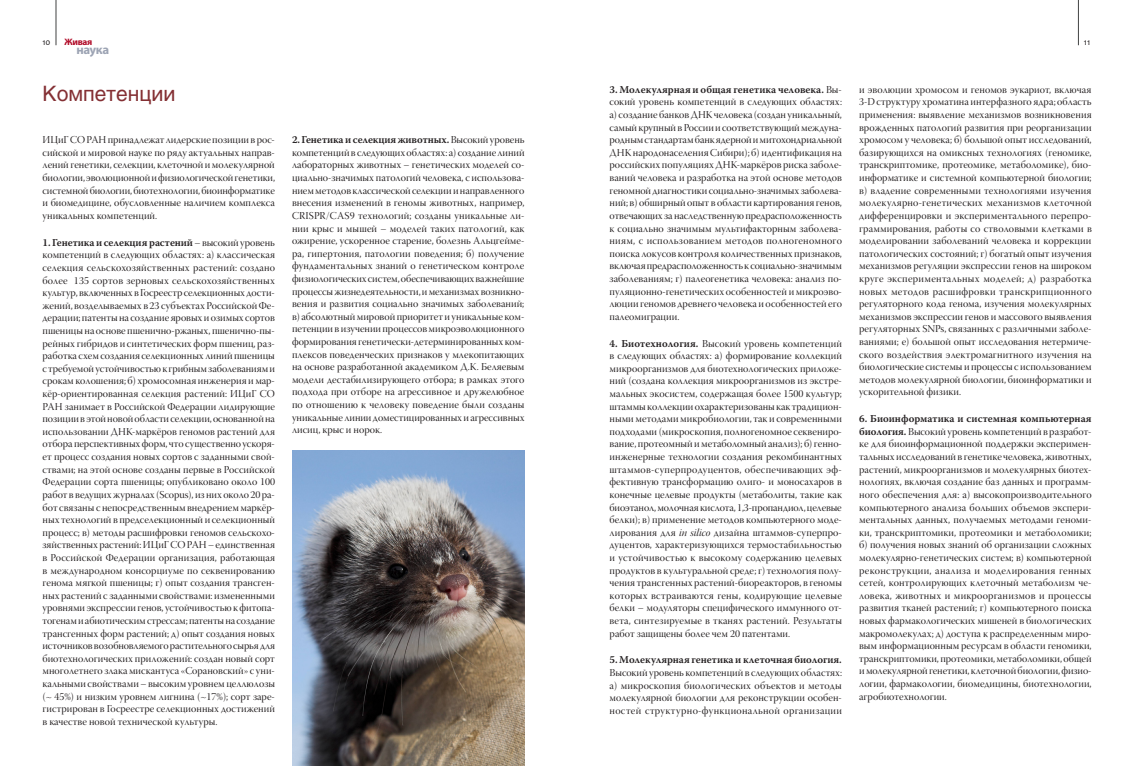
<style>
.page{position:relative;width:1134px;height:766px;background:#fff}
.page>*{position:absolute;margin:0;border:0;box-sizing:border-box;transform-origin:0 0}
.Заголовок_21{font:21px "Helios";color:#843034}
.Подзаголовок{font:700 12.8px "Myriad Pro";letter-spacing:-.03em;color:#9da4b4}
.Основной_текст{font:10.5px/12.6px "Warnock Pro Disp";color:#231f20;text-align:justify}
.Подзаголовок-2{font:700 9.3px "Myriad Pro";letter-spacing:-.03em;color:#b00a27}
.t1{font:9px "Candara";color:#231f20}
.s1{font-family:"Warnock Pro";font-weight:600}
.s2{font-family:"Warnock Pro It Disp"}
</style>
<div class="page">
<hr style="left:56px;top:0;width:1px;height:45px;background:#414242">
<hr style="left:1078px;top:0;width:1px;height:45px;background:#414242">
<img style="left:292px;top:450px;width:232px;height:315px">
<p class="Подзаголовок-2" style="left:64px;top:36px;width:29px">Живая</p>
<p class="t1" style="left:42px;top:36px;width:10px">10</p>
<p class="t1" style="left:1084px;top:36px;width:8px">11</p>
<p class="Подзаголовок" style="left:76px;top:41px;width:34px">наука</p>
<p class="Заголовок_21" style="left:43px;top:81px;width:134px">Компетенции</p>
<p class="Основной_текст" style="left:43px;top:135px;width:234px">ИЦиГ СО РАН принадлежат лидерские позиции в рос&shy;сийской и мировой науке по ряду актуальных направ&shy;лений генетики, селекции, клеточной и молекулярной биологии, эволюционной и физиологической генетики, системной биологии, биотехнологии, биоинформатике и биомедицине, обусловленные наличием комплекса уникальных компетенций.</p>
<p class="Основной_текст" style="left:43px;top:237px;width:234px"><span class="s1">1. Генетика и селекция растений</span> – высокий уровень компетенций в следующих областях: а) классическая селекция сельскохозяйственных растений: создано более 135 сортов зерновых сельскохозяйственных культур, включенных в Госреестр селекционных дости&shy;жений, возделываемых в 23 субъектах Российской Фе&shy;дерации; патенты на создание яровых и озимых сортов пшеницы на основе пшенично-ржаных, пшенично-пы&shy;рейных гибридов и синтетических форм пшениц, раз&shy;работка схем создания селекционных линий пшеницы с требуемой устойчивостью к грибным заболеваниям и срокам колошения; б) хромосомная инженерия и мар&shy;кёр-ориентированная селекция растений: ИЦиГ СО РАН занимает в Российской Федерации лидирующие позиции в этой новой области селекции, основанной на использовании ДНК-маркёров геномов растений для отбора перспективных форм, что существенно ускоря&shy;ет процесс создания новых сортов с заданными свой&shy;ствами; на этой основе созданы первые в Российской Федерации сорта пшеницы; опубликовано около 100 работ в ведущих журналах (Scopus), из них около 20 ра&shy;бот связаны с непосредственным внедрением маркёр&shy;ных технологий в предселекционный и селекционный процесс; в) методы расшифровки геномов сельскохо&shy;зяйственных растений: ИЦиГ СО РАН – единственная в Российской Федерации организация, работающая в международном консорциуме по секвенированию генома мягкой пшеницы; г) опыт создания трансген&shy;ных растений с заданными свойствами: измененными уровнями экспрессии генов, устойчивостью к фитопа&shy;тогенам и абиотическим стрессам; патенты на создание трансгенных форм растений; д) опыт создания новых источников возобновляемого растительного сырья для биотехнологических приложений: создан новый сорт многолетнего злака мискантуса «Сорановский» с уни&shy;кальными свойствами – высоким уровнем целлюлозы (~ 45%) и низким уровнем лигнина (~17%); сорт заре&shy;гистрирован в Госреестре селекционных достижений в качестве новой технической культуры.</p>
<p class="Основной_текст" style="left:292px;top:135px;width:234px"><span class="s1">2. Генетика и селекция животных.</span> Высокий уровень компетенций в следующих областях: а) создание линий лабораторных животных – генетических моделей со&shy;циально-значимых патологий человека, с использова&shy;нием методов классической селекции и направленного внесения изменений в геномы животных, например, CRISPR/CAS9 технологий; созданы уникальные ли&shy;нии крыс и мышей – моделей таких патологий, как ожирение, ускоренное старение, болезнь Альцгейме&shy;ра, гипертония, патологии поведения; б) получение фундаментальных знаний о генетическом контроле физиологических систем, обеспечивающих важнейшие процессы жизнедеятельности, и механизмах возникно&shy;вения и развития социально значимых заболеваний; в) абсолютный мировой приоритет и уникальные ком&shy;петенции в изучении процессов микроэволюционного формирования генетически-детерминированных ком&shy;плексов поведенческих признаков у млекопитающих на основе разработанной академиком Д.К. Беляевым модели дестабилизирующего отбора; в рамках этого подхода при отборе на агрессивное и дружелюбное по отношению к человеку поведение были созданы уникальные линии доместицированных и агрессивных лисиц, крыс и норок.</p>
<p class="Основной_текст" style="left:609px;top:84px;width:234px"><span class="s1">3. Молекулярная и общая генетика человека.</span> Вы&shy;сокий уровень компетенций в следующих областях: а) создание банков ДНК человека (создан уникальный, самый крупный в России и соответствующий междуна&shy;родным стандартам банк ядерной и митохондриальной ДНК народонаселения Сибири); б) идентификация на российских популяциях ДНК-маркёров риска заболе&shy;ваний человека и разработка на этой основе методов геномной диагностики социально-значимых заболева&shy;ний; в) обширный опыт в области картирования генов, отвечающих за наследственную предрасположенность к социально значимым мультифакторным заболева&shy;ниям, с использованием методов полногеномного поиска локусов контроля количественных признаков, включая предрасположенность к социально-значимым заболеваниям; г) палеогенетика человека: анализ по&shy;пуляционно-генетических особенностей и микроэво&shy;люции геномов древнего человека и особенностей его палеомиграции.</p>
<p class="Основной_текст" style="left:609px;top:338px;width:234px"><span class="s1">4. Биотехнология.</span> Высокий уровень компетенций в следующих областях: а) формирование коллекций микроорганизмов для биотехнологических приложе&shy;ний (создана коллекция микроорганизмов из экстре&shy;мальных экосистем, содержащая более 1500 культур; штаммы коллекции охарактеризованы как традицион&shy;ными методами микробиологии, так и современными подходами (микроскопия, полногеномное секвениро&shy;вание, протеомный и метаболомный анализ); б) генно&shy;инженерные технологии создания рекомбинантных штаммов-суперпродуцентов, обеспечивающих эф&shy;фективную трансформацию олиго- и моносахаров в конечные целевые продукты (метаболиты, такие как биоэтанол, молочная кислота, 1,3-пропандиол, целевые белки); в) применение методов компьютерного моде&shy;лирования для <span class="s2">in silico</span> дизайна штаммов-суперпро&shy;дуцентов, характеризующихся термостабильностью и устойчивостью к высокому содержанию целевых продуктов в культуральной среде; г) технология полу&shy;чения трансгенных растений-биореакторов, в геномы которых встраиваются гены, кодирующие целевые белки – модуляторы специфического иммунного от&shy;вета, синтезируемые в тканях растений. Результаты работ защищены более чем 20 патентами.</p>
<p class="Основной_текст" style="left:609px;top:654px;width:234px"><span class="s1">5. Молекулярная генетика и клеточная биология.<br></span>Высокий уровень компетенций в следующих областях: а) микроскопия биологических объектов и методы молекулярной биологии для реконструкции особен&shy;ностей структурно-функциональной организации</p>
<p class="Основной_текст" style="left:859px;top:84px;width:234px">и эволюции хромосом и геномов эукариот, включая 3-D структуру хроматина интерфазного ядра; область применения: выявление механизмов возникновения врожденных патологий развития при реорганизации хромосом у человека; б) большой опыт исследований, базирующихся на омиксных технологиях (геномике, транскриптомике, протеомике, метаболомике), био&shy;информатике и системной компьютерной биологии; в) владение современными технологиями изучения молекулярно-генетических механизмов клеточной дифференцировки и экспериментального перепро&shy;граммирования, работы со стволовыми клетками в моделировании заболеваний человека и коррекции патологических состояний; г) богатый опыт изучения механизмов регуляции экспрессии генов на широком круге экспериментальных моделей; д) разработка новых методов расшифровки транскрипционного регуляторного кода генома, изучения молекулярных механизмов экспрессии генов и массового выявления регуляторных SNPs, связанных с различными заболе&shy;ваниями; е) большой опыт исследования нетермиче&shy;ского воздействия электромагнитного изучения на биологические системы и процессы с использованием методов молекулярной биологии, биоинформатики и ускорительной физики.</p>
<p class="Основной_текст" style="left:859px;top:413px;width:234px"><span class="s1">6. Биоинформатика и системная компьютерная биология.</span> Высокий уровень компетенций в разработ&shy;ке для биоинформационной поддержки эксперимен&shy;тальных исследований в генетике человека, животных, растений, микроорганизмов и молекулярных биотех&shy;нологиях, включая создание баз данных и программ&shy;ного обеспечения для: а) высокопроизводительного компьютерного анализа больших объемов экспери&shy;ментальных данных, получаемых методами геноми&shy;ки, транскриптомики, протеомики и метаболомики; б) получения новых знаний об организации сложных молекулярно-генетических систем; в) компьютерной реконструкции, анализа и моделирования генных сетей, контролирующих клеточный метаболизм че&shy;ловека, животных и микроорганизмов и процессы развития тканей растений; г) компьютерного поиска новых фармакологических мишеней в биологических макромолекулах; д) доступа к распределенным миро&shy;вым информационным ресурсам в области геномики, транскриптомики, протеомики, метаболомики, общей и молекулярной генетики, клеточной биологии, физио&shy;логии, фармакологии, биомедицины, биотехнологии, агробиотехнологии.</p>
</div>
